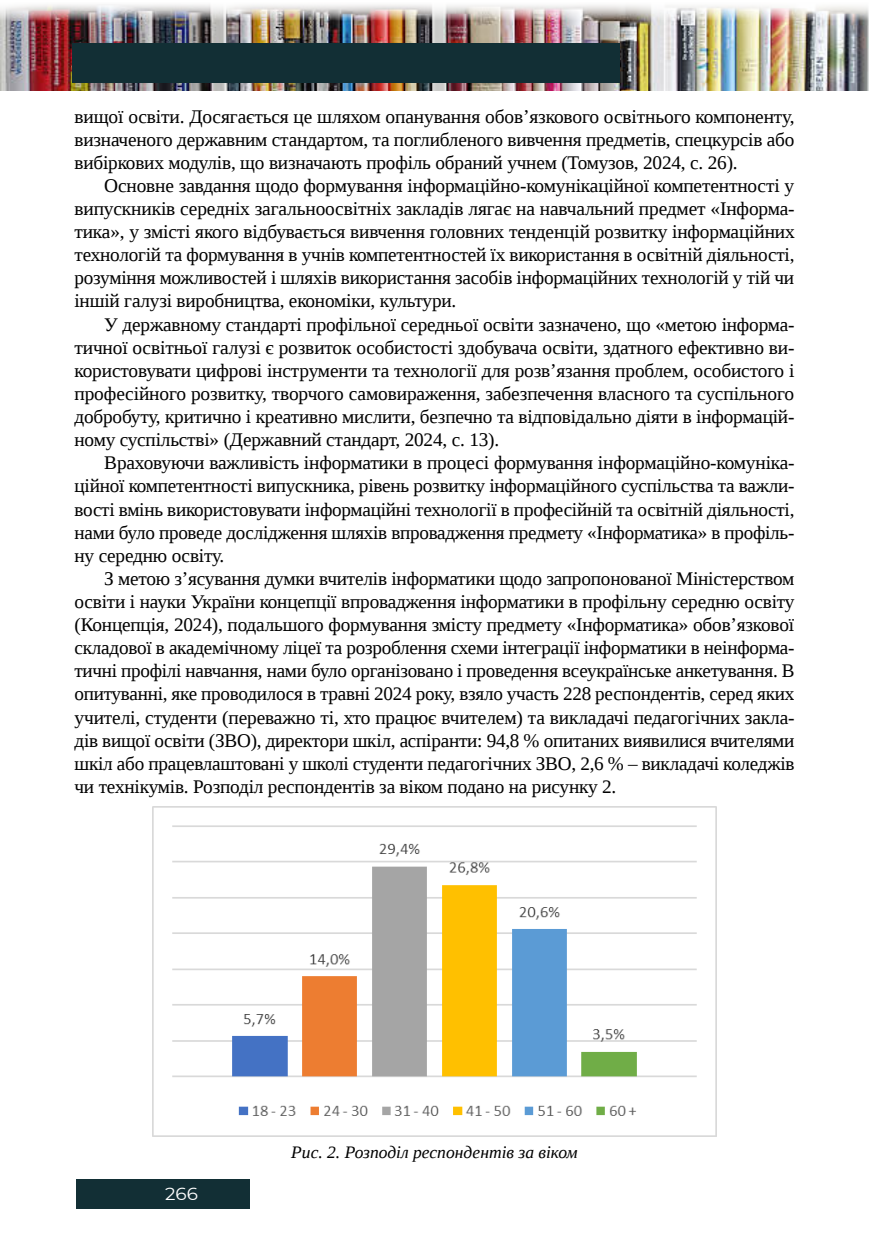
<style>
.page{position:relative;width:869px;height:1241px;background:#fff}
.page>*{position:absolute;margin:0;border:0;box-sizing:border-box;transform-origin:0 0}
.t1{font:19.25px/23.1px "Liberation Serif";letter-spacing:-.01em;color:#000;text-align:justify}
.t2{font:italic 17.5px "Liberation Serif";color:#000}
.t3{font:17.5px "Montserrat";color:#fff;scale:1.05 1}
</style>
<div class="page">
<img style="left:0;top:4px;width:868px;height:86px">
<div style="left:72px;top:43px;width:547px;height:40px;background:#122f35"></div>
<div style="left:76px;top:1178px;width:173px;height:30px;background:#122f35"></div>
<img style="left:153px;top:806px;width:562px;height:330px">
<p class="t1" style="left:74px;top:104px;width:721px">вищої освіти. Досягається це шляхом опанування обов’язкового освітнього компоненту, визначеного державним стандартом, та поглибленого вивчення предметів, спецкурсів або вибіркових модулів, що визначають профіль обраний учнем (Томузов, 2024, с. 26).</p>
<p class="t1" style="left:74px;top:174px;width:721px;text-indent:30px">Основне завдання щодо формування інформаційно-комунікаційної компетентності у випускників середніх загальноосвітніх закладів лягає на навчальний предмет «Інформа&shy;тика», у змісті якого відбувається вивчення головних тенденцій розвитку інформаційних технологій та формування в учнів компетентностей їх використання в освітній діяльності, розуміння можливостей і шляхів використання засобів інформаційних технологій у тій чи іншій галузі виробництва, економіки, культури.</p>
<p class="t1" style="left:74px;top:312px;width:721px;text-indent:30px">У державному стандарті профільної середньої освіти зазначено, що «метою інформа&shy;тичної освітньої галузі є розвиток особистості здобувача освіти, здатного ефективно ви&shy;користовувати цифрові інструменти та технології для розв’язання проблем, особистого і професійного розвитку, творчого самовираження, забезпечення власного та суспільного добробуту, критично і креативно мислити, безпечно та відповідально діяти в інформацій&shy;ному суспільстві» (Державний стандарт, 2024, с. 13).</p>
<p class="t1" style="left:74px;top:451px;width:721px;text-indent:30px">Враховуючи важливість інформатики в процесі формування інформаційно-комуніка&shy;ційної компетентності випускника, рівень розвитку інформаційного суспільства та важли&shy;вості вмінь використовувати інформаційні технології в професійній та освітній діяльності, нами було проведе дослідження шляхів впровадження предмету «Інформатика» в профіль&shy;ну середню освіту.</p>
<p class="t1" style="left:74px;top:566px;width:721px;text-indent:30px">З метою з’ясування думки вчителів інформатики щодо запропонованої Міністерством освіти і науки України концепції впровадження інформатики в профільну середню освіту (Концепція, 2024), подальшого формування змісту предмету «Інформатика» обов’язкової складової в академічному ліцеї та розроблення схеми інтеграції інформатики в неінформа&shy;тичні профілі навчання, нами було організовано і проведення всеукраїнське анкетування. В опитуванні, яке проводилося в травні 2024 року, взяло участь 228 респондентів, серед яких учителі, студенти (переважно ті, хто працює вчителем) та викладачі педагогічних закла&shy;дів вищої освіти (ЗВО), директори шкіл, аспіранти: 94,8 % опитаних виявилися вчителями шкіл або працевлаштовані у школі студенти педагогічних ЗВО, 2,6 % – викладачі коледжів чи технікумів. Розподіл респондентів за віком подано на рисунку 2.</p>
<p class="t3" style="left:165px;top:1181px;width:33px">266</p>
<p class="t2" style="left:291px;top:1140px;width:288px">Рис. 2. Розподіл респондентів за віком</p>
</div>
